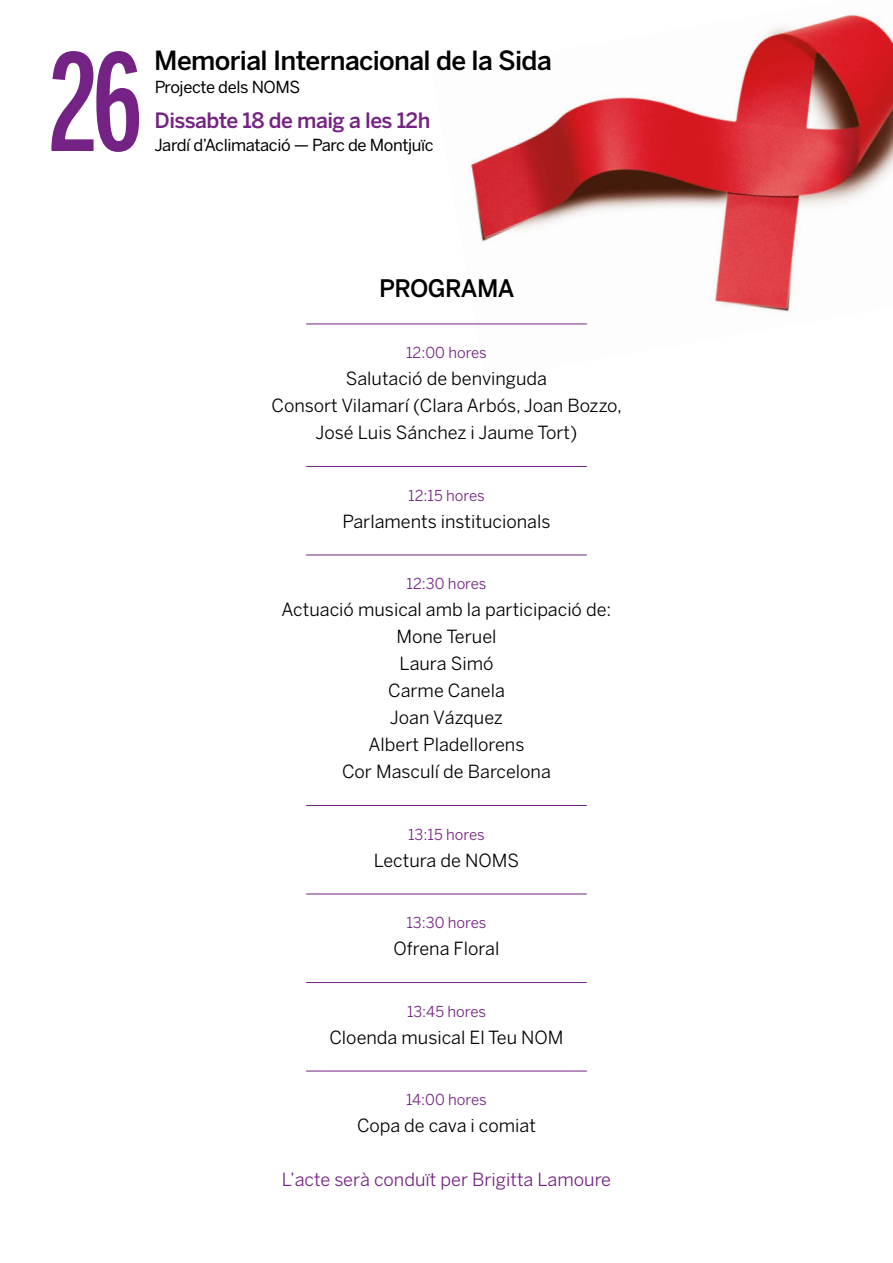
<style>
.page{position:relative;width:893px;height:1263px;background:#fff}
.page>*{position:absolute;margin:0;border:0;box-sizing:border-box;transform-origin:0 0}
.t1{font:500 133.8px "Benton Sans Extra Comp";color:#742283}
.t2{font:500 26.25px "Benton Sans";letter-spacing:-.025em;color:#000}
.t3{font:500 24px "Benton Sans";letter-spacing:-.025em;color:#000}
.t4{font:500 21px "Benton Sans";letter-spacing:-.025em;color:#742283}
.t5{font:18px/27px "Benton Sans";color:#000;text-align:center}
.t6{font:18px "Benton Sans";color:#742283}
.t7{font:16.5px "Benton Sans";letter-spacing:-.025em;color:#000}
.t8{font:15px "Benton Sans";color:#742283}
</style>
<div class="page">
<img style="left:431px;top:14px;width:462px;height:310px">
<hr style="left:306px;top:324px;width:281px;height:1px;background:#742283">
<hr style="left:306px;top:466px;width:281px;height:1px;background:#742283">
<hr style="left:306px;top:555px;width:281px;height:1px;background:#742283">
<hr style="left:306px;top:805px;width:281px;height:1px;background:#742283">
<hr style="left:306px;top:894px;width:281px;height:1px;background:#742283">
<hr style="left:306px;top:982px;width:281px;height:1px;background:#742283">
<hr style="left:306px;top:1071px;width:281px;height:1px;background:#742283">
<h1 class="t1" style="left:49px;top:26px;width:94px">26</h1>
<h2 class="t2" style="left:154px;top:45px;width:399px">Memorial Internacional de la Sida</h2>
<p class="t7" style="left:155px;top:77px;width:147px">Projecte dels noms</p>
<p class="t4" style="left:155px;top:108px;width:277px">Dissabte 18 de maig a les 12h</p>
<p class="t7" style="left:154px;top:135px;width:281px">Jardí d’Aclimatació — Parc de Montjuïc</p>
<h3 class="t3" style="left:379px;top:274px;width:137px">PROGRAMA</h3>
<p class="t8" style="left:406px;top:344px;width:82px">12:00 hores</p>
<p class="t5" style="left:272px;top:365px;width:352px">Salutació de benvinguda<br>Consort Vilamarí (Clara Arbós, Joan Bozzo,<br>José Luis Sánchez i Jaume Tort)</p>
<p class="t8" style="left:408px;top:486px;width:78px">12:15 hores</p>
<p class="t5" style="left:342px;top:508px;width:209px">Parlaments institucionals</p>
<p class="t8" style="left:407px;top:575px;width:81px">12:30 hores</p>
<p class="t5" style="left:281px;top:596px;width:331px">Actuació musical amb la participació de:<br>Mone Teruel<br>Laura Simó<br>Carme Canela<br>Joan Vázquez<br>Albert Pladellorens<br>Cor Masculí de Barcelona</p>
<p class="t8" style="left:408px;top:825px;width:78px">13:15 hores</p>
<p class="t5" style="left:374px;top:847px;width:147px">Lectura de NOMS</p>
<p class="t8" style="left:407px;top:914px;width:81px">13:30 hores</p>
<p class="t5" style="left:394px;top:935px;width:107px">Ofrena Floral</p>
<p class="t8" style="left:407px;top:1002px;width:80px">13:45 hores</p>
<p class="t5" style="left:329px;top:1024px;width:236px">Cloenda musical El Teu NOM</p>
<p class="t8" style="left:406px;top:1091px;width:82px">14:00 hores</p>
<p class="t5" style="left:357px;top:1112px;width:180px">Copa de cava i comiat</p>
<p class="t6" style="left:282px;top:1169px;width:331px">L’acte serà conduït per Brigitta Lamoure</p>
</div>
